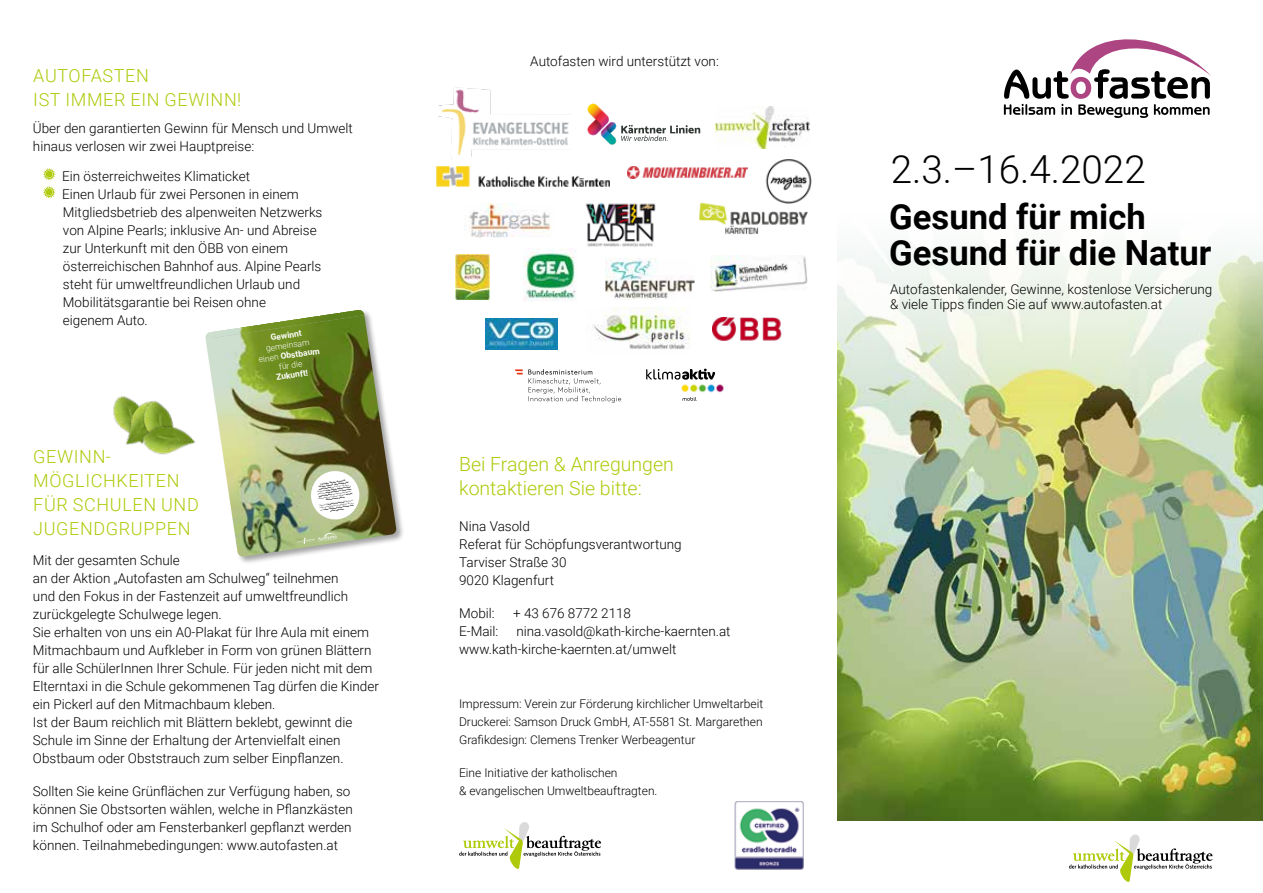
<style>
.page{position:relative;width:1263px;height:893px;background:#fff}
.page>*{position:absolute;margin:0;border:0;box-sizing:border-box;transform-origin:0 0}
.t1{font:300 38.7px "Roboto";color:#000}
.t2{font:700 34.65px/36.2px "Roboto";color:#000}
.t3{font:300 19.5px/24px "Roboto";color:#afca0b}
.t4{font:300 18px/24px "Roboto";letter-spacing:.035em;color:#afca0b}
.t5{font:300 13.5px/18px "Roboto";color:#000}
.t6{font:300 12px/18px "Roboto";color:#000;text-align:justify}
.t7{font:300 8.55px/10.1px "Roboto";color:#fff;text-align:center}
.t8{font:700 8.55px "Roboto";color:#fff}
.t9{font:700 1.95px/2.4px "Roboto";color:#000;text-align:center}
.s1{font-weight:700}
.s2{font-weight:300}
</style>
<div class="page">
<svg style="left:459px;top:822px;width:142px;height:47px"></svg>
<svg style="left:1069px;top:834px;width:144px;height:48px"></svg>
<img style="left:838px;top:249px;width:425px;height:572px">
<svg style="left:1004px;top:39px;width:207px;height:79px"></svg>
<img style="left:734px;top:801px;width:70px;height:69px">
<img style="left:113px;top:396px;width:14px;height:49px">
<img style="left:127px;top:397px;width:41px;height:48px">
<img style="left:132px;top:411px;width:63px;height:44px">
<div style="left:204px;top:309px;width:201px;height:256px;background:#000;opacity:.36"></div>
<img style="left:206px;top:315px;width:191px;height:242px">
<img style="left:205px;top:310px;width:159px;height:29px">
<svg style="left:297px;top:532px;width:40px;height:12px"></svg>
<svg style="left:309px;top:469px;width:52px;height:52px"></svg>
<img style="left:699px;top:202px;width:109px;height:33px">
<img style="left:586px;top:202px;width:70px;height:45px">
<img style="left:455px;top:254px;width:34px;height:45px">
<img style="left:524px;top:249px;width:52px;height:52px">
<img style="left:436px;top:166px;width:174px;height:21px">
<img style="left:715px;top:106px;width:95px;height:42px">
<img style="left:628px;top:167px;width:119px;height:12px">
<img style="left:593px;top:307px;width:97px;height:43px">
<img style="left:711px;top:255px;width:96px;height:37px">
<svg style="left:515px;top:369px;width:106px;height:34px"></svg>
<svg style="left:646px;top:369px;width:77px;height:22px"></svg>
<svg style="left:682px;top:397px;width:15px;height:4px"></svg>
<img style="left:485px;top:319px;width:72px;height:30px">
<img style="left:712px;top:317px;width:70px;height:24px">
<img style="left:464px;top:203px;width:87px;height:35px">
<img style="left:760px;top:159px;width:51px;height:45px">
<img style="left:439px;top:86px;width:130px;height:73px">
<img style="left:605px;top:258px;width:89px;height:42px">
<svg style="left:43px;top:168px;width:13px;height:31px"></svg>
<svg style="left:587px;top:104px;width:113px;height:41px"></svg>
<h3 class="t4" style="left:33px;top:62px;width:209px">AUTOFASTEN<br>IST IMMER EIN GEWINN!</h3>
<p class="t5" style="left:33px;top:118px;width:321px">Über den garantierten Gewinn für Mensch und Umwelt hinaus verlosen wir zwei Hauptpreise:</p>
<p class="t5" style="left:62px;top:166px;width:262px">Ein österreichweites Klimaticket<br>Einen Urlaub für zwei Personen in einem Mitgliedsbetrieb des alpenweiten Netzwerks von Alpine Pearls; inklusive An- und Abreise zur Unterkunft mit den ÖBB von einem österreichischen Bahnhof aus. Alpine Pearls steht für umweltfreundlichen Urlaub und Mobilitätsgarantie bei Reisen ohne<br>eigenem Auto.</p>
<p class="t8" style="left:270px;top:331px;width:33px;rotate:-8deg">Gewinnt</p>
<p class="t7" style="left:257px;top:344px;width:63px;rotate:-8deg">gemeinsam einen <span class="s1">Obstbaum </span>für die</p>
<p class="t8" style="left:275px;top:371px;width:34px;rotate:-8deg">Zukunft!</p>
<h3 class="t4" style="left:33px;top:444px;width:167px">GEWINN-<br>MÖGLICHKEITEN<br>FÜR SCHULEN UND<br>JUGENDGRUPPEN</h3>
<p class="t5" style="left:33px;top:550px;width:347px">Mit der gesamten Schule<br>an der Aktion „Autofasten am Schulweg“ teilnehmen<br>und den Fokus in der Fastenzeit auf umweltfreundlich zurückgelegte Schulwege legen.<br>Sie erhalten von uns ein A0-Plakat für Ihre Aula mit einem Mitmachbaum und Aufkleber in Form von grünen Blättern für alle SchülerInnen Ihrer Schule. Für jeden nicht mit dem Elterntaxi in die Schule gekommenen Tag dürfen die Kinder ein Pickerl auf den Mitmachbaum kleben.<br>Ist der Baum reichlich mit Blättern beklebt, gewinnt die Schule im Sinne der Erhaltung der Artenvielfalt einen Obstbaum oder Obststrauch zum selber Einpflanzen.</p>
<p class="t5" style="left:33px;top:781px;width:321px">Sollten Sie keine Grünflächen zur Verfügung haben, so können Sie Obstsorten wählen, welche in Pflanzkästen im Schulhof oder am Fensterbankerl gepflanzt werden können. Teilnahmebedingungen: www.autofasten.at</p>
<p class="t9" style="left:316px;top:483px;width:36px;rotate:-8deg">Für jeden Tag den du zu Fuß,<br>mit dem Fahrrad, dem Skateboard<br>oder Schulbus <span class="s2">und NICHT mit dem Elterntaxi</span> in die Schule gekommen bist<span class="s2">, darfst du</span> einen Aufkleber in Form eines grünen Blattes<span class="s2">, welchen du bei deinen Lehrerinnen und Lehrern erhältst,</span> auf den Mitmachbaum kleben.</p>
<p class="t9" style="left:319px;top:504px;width:36px;rotate:-8deg"><span class="s2">Wenn am</span> Ende der Fastenzeit <span class="s2">der Baum voller grüner Blätter ist, bekommt Ihr von uns</span> einen Obstbaum oder Strauch zum selber pfl anzen.</p>
<p class="t5" style="left:530px;top:52px;width:190px">Autofasten wird unterstützt von:</p>
<h3 class="t3" style="left:459px;top:451px;width:216px">Bei Fragen &amp; Anregungen kontaktieren Sie bitte:</h3>
<p class="t5" style="left:459px;top:516px;width:224px">Nina Vasold<br>Referat für Schöpfungsverantwortung<br>Tarviser Straße 30<br>9020 Klagenfurt</p>
<p class="t5" style="left:459px;top:603px;width:37px">Mobil:</p>
<p class="t5" style="left:513px;top:603px;width:119px">+ 43 676 8772 2118</p>
<p class="t5" style="left:459px;top:621px;width:41px">E-Mail:</p>
<p class="t5" style="left:459px;top:621px;width:273px;text-indent:57px">nina.vasold@kath-kirche-kaernten.at www.kath-kirche-kaernten.at/umwelt</p>
<p class="t6" style="left:459px;top:694px;width:306px">Impressum: Verein zur Förderung kirchlicher Umweltarbeit Druckerei: Samson Druck GmbH, AT-5581 St. Margarethen Grafikdesign: Clemens Trenker Werbeagentur</p>
<p class="t6" style="left:459px;top:763px;width:200px">Eine Initiative der katholischen<br>&amp; evangelischen Umweltbeauftragten.</p>
<h1 class="t1" style="left:891px;top:142px;width:256px">2.3.–16.4.2022</h1>
<h2 class="t2" style="left:889px;top:197px;width:324px">Gesund für mich<br>Gesund für die Natur</h2>
<p class="t5" style="left:890px;top:282px;width:324px;line-height:15px">Autofastenkalender, Gewinne, kostenlose Versicherung &amp; viele Tipps finden Sie auf www.autofasten.at</p>
</div>
